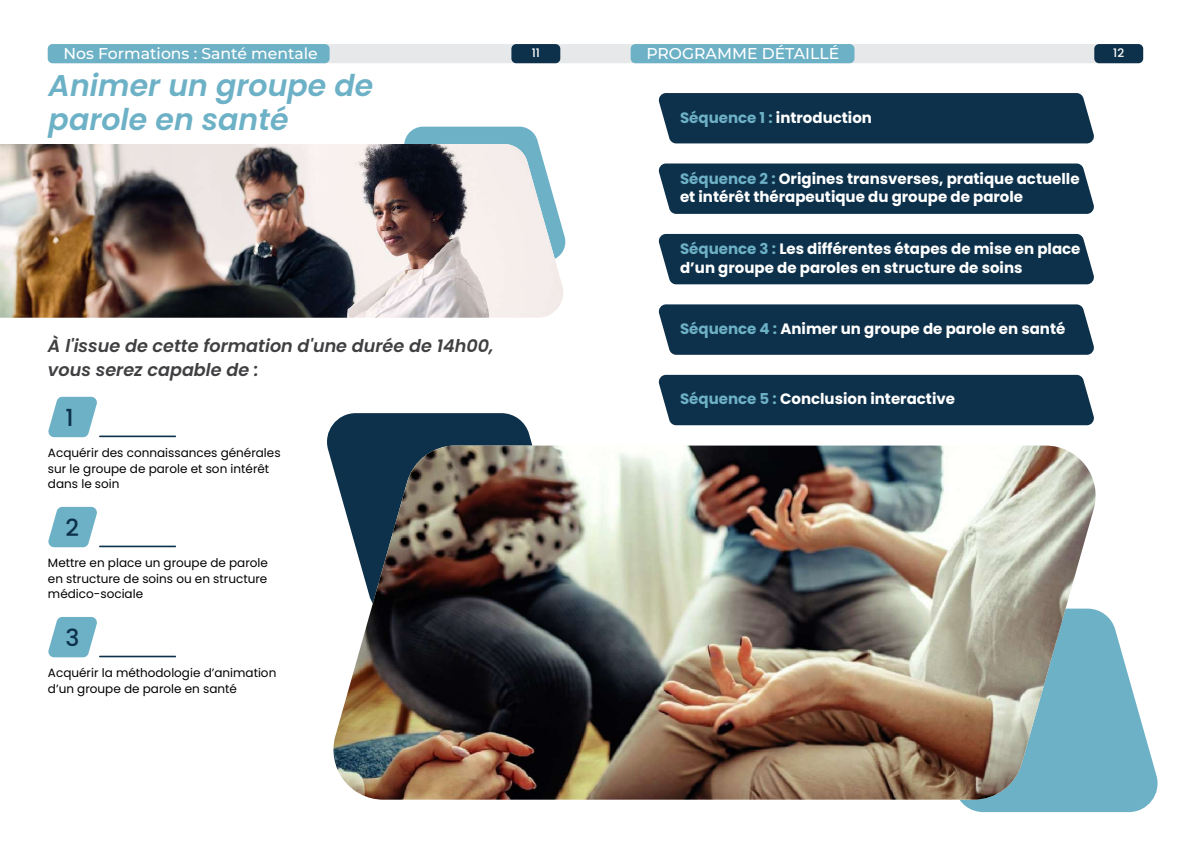
<style>
.page{position:relative;width:1191px;height:842px;background:#fff}
.page>*{position:absolute;margin:0;border:0;box-sizing:border-box;transform-origin:0 0}
.t1{font:italic 600 30px/34.4px "Poppins";color:#6db1c7}
.t2{font:500 23.5px "Poppins";color:#0d314a}
.t3{font:italic 600 17.6px/24.4px "Poppins";color:#404042}
.t4{font:500 15.7px "Montserrat";color:#fff}
.t5{font:700 15px/18.6px "Poppins";color:#fff}
.t6{font:12px/15.6px "Poppins";color:#010101}
.t7{font:500 11.7px "Poppins";color:#fff}
.s1{color:#6db1c7}
</style>
<div class="page">
<svg style="left:960px;top:612px;width:198px;height:200px;fill:#6db1c7"></svg>
<div style="left:48px;top:44px;width:1095px;height:19px;background:#e7e8e9;border-radius:5px"></div>
<div style="left:630px;top:44px;width:224px;height:19px;background:#6db1c7;border-radius:5px"></div>
<div style="left:1094px;top:44px;width:49px;height:19px;background:#0d314a;border-radius:5px"></div>
<div style="left:658px;top:93px;width:436px;height:50px;background:#0d314a"></div>
<div style="left:658px;top:163px;width:436px;height:51px;background:#0d314a"></div>
<div style="left:658px;top:234px;width:436px;height:50px;background:#0d314a"></div>
<div style="left:658px;top:304px;width:436px;height:51px;background:#0d314a"></div>
<div style="left:658px;top:375px;width:436px;height:50px;background:#0d314a"></div>
<svg style="left:327px;top:413px;width:230px;height:33px;fill:#0d314a"></svg>
<div style="left:48px;top:44px;width:282px;height:19px;background:#6db1c7;border-radius:5px"></div>
<div style="left:511px;top:44px;width:49px;height:19px;background:#0d314a;border-radius:5px"></div>
<svg style="left:48px;top:397px;width:49px;height:40px"></svg>
<hr style="left:99px;top:436px;width:77px;height:1px;background:#0d314a">
<svg style="left:48px;top:507px;width:49px;height:40px"></svg>
<hr style="left:99px;top:546px;width:77px;height:1px;background:#0d314a">
<svg style="left:48px;top:617px;width:49px;height:40px"></svg>
<hr style="left:99px;top:656px;width:77px;height:1px;background:#0d314a">
<svg style="left:404px;top:127px;width:135px;height:17px"></svg>
<img style="left:0;top:144px;width:564px;height:174px">
<img style="left:330px;top:446px;width:771px;height:354px">
<p class="t4" style="left:64px;top:43px;width:256px">Nos Formations : Santé mentale</p>
<h1 class="t1" style="left:49px;top:68px;width:326px">Animer un groupe de parole en santé</h1>
<p class="t7" style="left:532px;top:46px;width:10px">11</p>
<p class="t3" style="left:48px;top:333px;width:447px">À l'issue de cette formation d'une durée de 14h00, vous serez capable de :</p>
<h2 class="t2" style="left:65px;top:404px;width:10px">1</h2>
<p class="t6" style="left:48px;top:445px;width:234px">Acquérir des connaissances générales sur le groupe de parole et son intérêt dans le soin</p>
<h2 class="t2" style="left:65px;top:514px;width:15px">2</h2>
<p class="t6" style="left:48px;top:555px;width:221px;text-align:justify">Mettre en place un groupe de parole en structure de soins ou en structure médico-sociale</p>
<h2 class="t2" style="left:65px;top:624px;width:15px">3</h2>
<p class="t6" style="left:48px;top:665px;width:230px">Acquérir la méthodologie d’animation d’un groupe de parole en santé</p>
<p class="t4" style="left:646px;top:43px;width:194px">PROGRAMME DÉTAILLÉ</p>
<p class="t7" style="left:1113px;top:46px;width:12px">12</p>
<p class="t5" style="left:680px;top:108px;width:194px"><span class="s1">Séquence 1 :</span> introduction</p>
<p class="t5" style="left:680px;top:169px;width:401px"><span class="s1">Séquence 2 :</span> Origines transverses, pratique actuelle et intérêt thérapeutique du groupe de parole</p>
<p class="t5" style="left:680px;top:240px;width:402px"><span class="s1">Séquence 3 :</span> Les différentes étapes de mise en place d’un groupe de paroles en structure de soins</p>
<p class="t5" style="left:680px;top:319px;width:387px"><span class="s1">Séquence 4 :</span> Animer un groupe de parole en santé</p>
<p class="t5" style="left:680px;top:390px;width:277px"><span class="s1">Séquence 5 :</span> Conclusion interactive</p>
</div>
